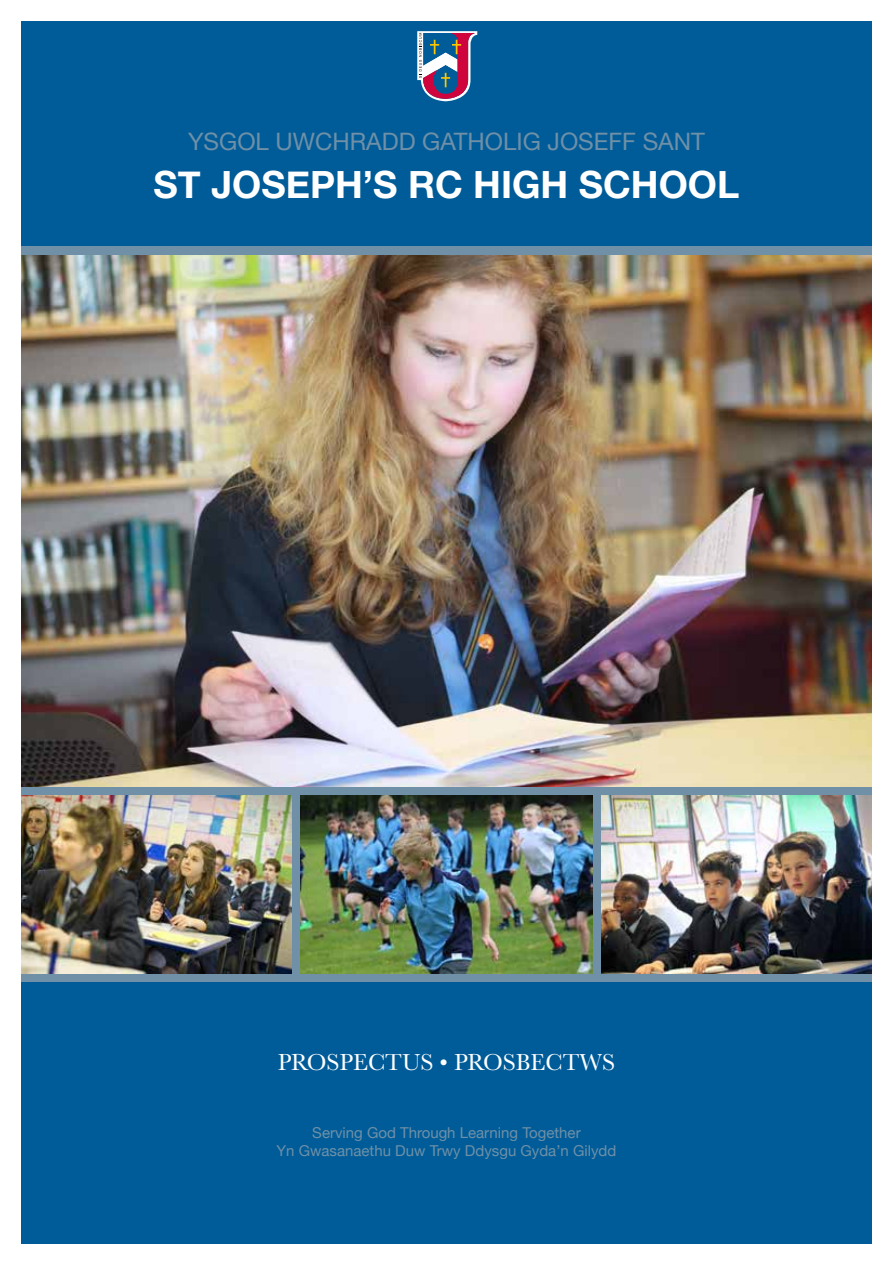
<style>
.page{position:relative;width:893px;height:1263px;background:#fff}
.page>*{position:absolute;margin:0;border:0;box-sizing:border-box;transform-origin:0 0}
.t1{font:700 37.5px "Helvetica Neue";color:#fff}
.t2{font:24px "Helvetica Neue";color:#6f90a7}
.t3{font:24px "Baskerville";color:#fff}
.t4{font:15px/18px "Helvetica Neue";color:#6f90a7;text-align:center}
</style>
<div class="page">
<div style="left:21px;top:21px;width:851px;height:1223px;background:#005c99"></div>
<div style="left:21px;top:247px;width:851px;height:735px;background:#6f90a7"></div>
<img style="left:21px;top:255px;width:851px;height:532px">
<img style="left:21px;top:795px;width:271px;height:179px">
<img style="left:300px;top:795px;width:292px;height:179px">
<img style="left:601px;top:795px;width:271px;height:179px">
<svg style="left:417px;top:31px;width:60px;height:70px"></svg>
<h2 class="t2" style="left:188px;top:125px;width:518px">YSGOL UWCHRADD GATHOLIG JOSEFF SANT</h2>
<h1 class="t1" style="left:154px;top:155px;width:587px">ST JOSEPH’S RC HIGH SCHOOL</h1>
<h2 class="t3" style="left:278px;top:1047px;width:339px">PROSPECTUS • PROSBECTWS</h2>
<p class="t4" style="left:277px;top:1124px;width:341px">Serving God Through Learning Together<br>Yn Gwasanaethu Duw Trwy Ddysgu Gyda’n Gilydd</p>
</div>
